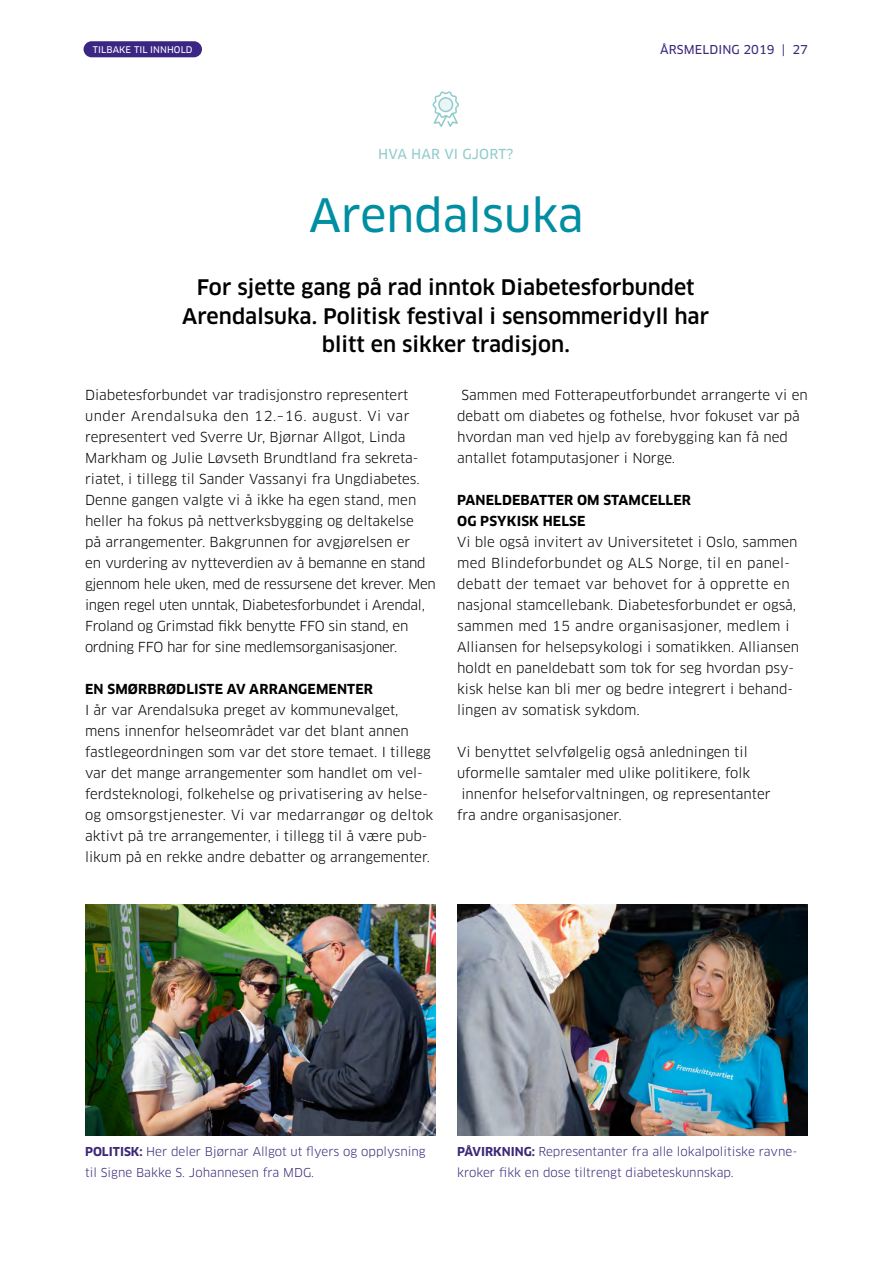
<style>
.page{position:relative;width:893px;height:1263px;background:#fff}
.page>*{position:absolute;margin:0;border:0;box-sizing:border-box;transform-origin:0 0}
.t1{font:45px "Clan OT News";color:#008ea2}
.t2{font:500 21px/28.5px "Clan OT";color:#000;text-align:center}
.t3{font:13.5px/21px "Clan OT";color:#000}
.t4{font:700 13.5px/21px "Clan OT";letter-spacing:.01em;color:#000}
.t5{font:13.5px "Clan OT News";letter-spacing:.01em;color:#91cccd}
.t6{font:12px/21px "Clan OT";color:#3c2878}
.t7{font:12px "Clan OT News";letter-spacing:.01em;color:#3c2878}
.t8{font:9px "Clan OT News";letter-spacing:.01em;color:#fff}
.s1{font-weight:700}
</style>
<div class="page">
<div style="left:84px;top:41px;width:118px;height:16px;background:#3b2783;border-radius:8px"></div>
<img style="left:85px;top:904px;width:351px;height:231px">
<img style="left:457px;top:904px;width:351px;height:231px">
<svg style="left:432px;top:91px;width:27px;height:36px"></svg>
<p class="t8" style="left:93px;top:44px;width:101px">TILBAKE TIL INNHOLD</p>
<p class="t7" style="left:660px;top:42px;width:149px">ÅRSMELDING 2019 | 27</p>
<p class="t5" style="left:378px;top:146px;width:137px">HVA HAR VI GJORT?</p>
<h1 class="t1" style="left:309px;top:189px;width:276px">Arendalsuka</h1>
<h2 class="t2" style="left:182px;top:273px;width:528px">For sjette gang på rad inntok Diabetesforbundet<br>Arendalsuka. Politisk festival i sensommeridyll har blitt en sikker tradisjon.</h2>
<p class="t3" style="left:85px;top:385px;width:352px">Diabetesforbundet var tradisjonstro representert under Arendalsuka den 12.–16. august. Vi var representert ved Sverre Ur, Bjørnar Allgot, Linda Markham og Julie Løvseth Brundtland fra sekreta&shy;riatet, i tillegg til Sander Vassanyi fra Ungdiabetes.<br>Denne gangen valgte vi å ikke ha egen stand, men heller ha fokus på nettverksbygging og deltakelse<br>på arrangementer. Bakgrunnen for avgjørelsen er<br>en vurdering av nytteverdien av å bemanne en stand gjennom hele uken, med de ressursene det krever. Men ingen regel uten unntak, Diabetesforbundet i Arendal, Froland og Grimstad fikk benytte FFO sin stand, en ordning FFO har for sine medlemsorganisasjoner.</p>
<p class="t4" style="left:85px;top:679px;width:290px">EN SMØRBRØDLISTE AV ARRANGEMENTER</p>
<p class="t3" style="left:85px;top:700px;width:350px">I år var Arendalsuka preget av kommunevalget, mens innenfor helseområdet var det blant annen fastlegeordningen som var det store temaet. I tillegg var det mange arrangementer som handlet om vel&shy;ferdsteknologi, folkehelse og privatisering av helse&shy;og omsorgstjenester. Vi var medarrangør og deltok aktivt på tre arrangementer, i tillegg til å være pub&shy;likum på en rekke andre debatter og arrangementer.</p>
<p class="t3" style="left:457px;top:385px;width:352px;text-indent:4px">Sammen med Fotterapeutforbundet arrangerte vi en debatt om diabetes og fothelse, hvor fokuset var på hvordan man ved hjelp av forebygging kan få ned antallet fotamputasjoner i Norge.</p>
<p class="t4" style="left:457px;top:490px;width:235px">PANELDEBATTER OM STAMCELLER<br>OG PSYKISK HELSE</p>
<p class="t3" style="left:457px;top:532px;width:343px">Vi ble også invitert av Universitetet i Oslo, sammen med Blindeforbundet og ALS Norge, til en panel&shy;debatt der temaet var behovet for å opprette en nasjonal stamcellebank. Diabetesforbundet er også, sammen med 15 andre organisasjoner, medlem i Alliansen for helsepsykologi i somatikken. Alliansen holdt en paneldebatt som tok for seg hvordan psy&shy;kisk helse kan bli mer og bedre integrert i behand&shy;lingen av somatisk sykdom.</p>
<p class="t3" style="left:457px;top:742px;width:292px">Vi benyttet selvfølgelig også anledningen til</p>
<p class="t3" style="left:457px;top:763px;width:295px">uformelle samtaler med ulike politikere, folk</p>
<p class="t3" style="left:461px;top:784px;width:311px">innenfor helseforvaltningen, og representanter</p>
<p class="t3" style="left:457px;top:805px;width:166px">fra andre organisasjoner.</p>
<p class="t6" style="left:85px;top:1141px;width:342px"><span class="s1">POLITISK:</span> Her deler Bjørnar Allgot ut flyers og opplysning til Signe Bakke S. Johannesen fra MDG.</p>
<p class="t6" style="left:457px;top:1141px;width:342px"><span class="s1">PÅVIRKNING:</span> Representanter fra alle lokalpolitiske ravne&shy;kroker fikk en dose tiltrengt diabeteskunnskap.</p>
</div>
